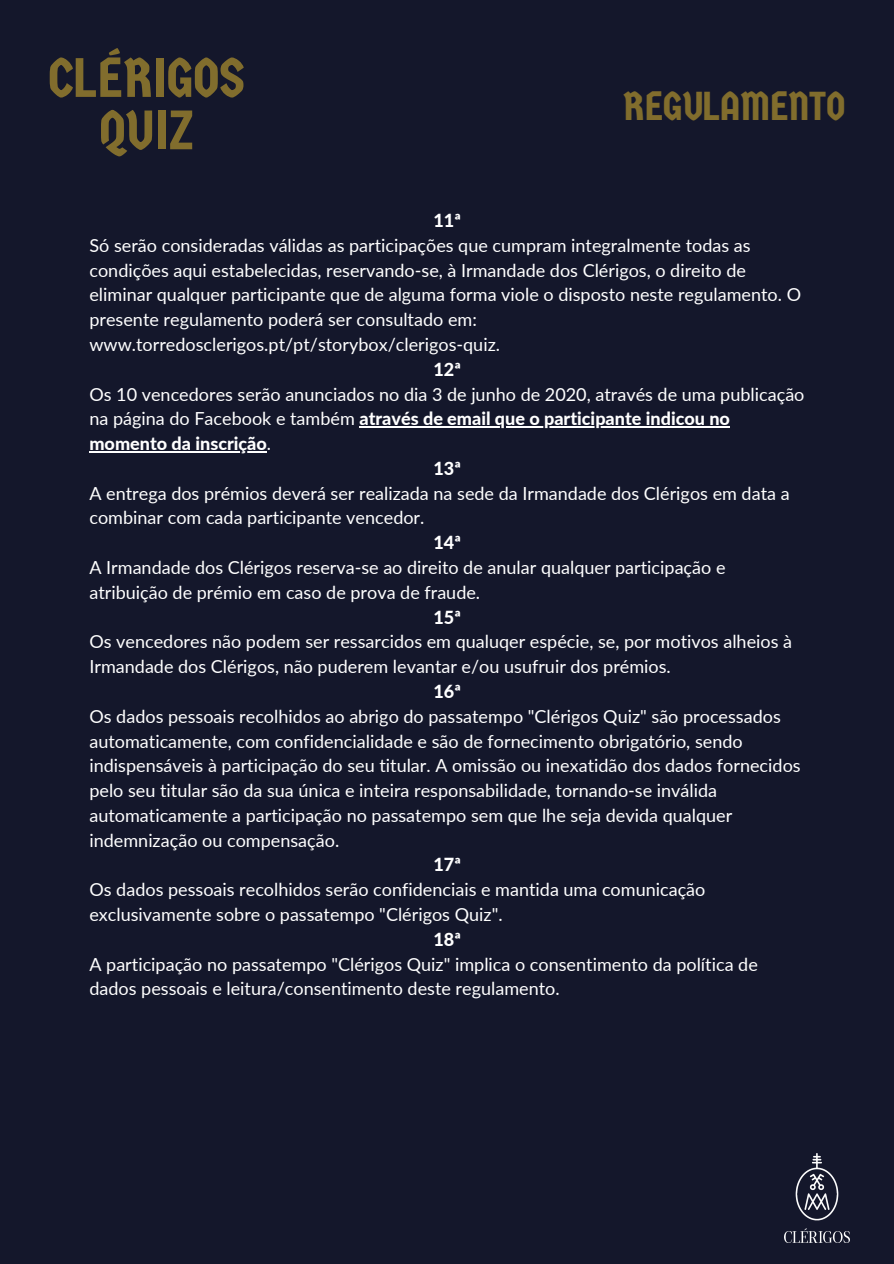
<style>
.page{position:relative;width:894px;height:1264px;background:#fff}
.page>*{position:absolute;margin:0;border:0;box-sizing:border-box;transform-origin:0 0}
.t1{font:55.35px/52.3px "Germania One";color:#816d2d;text-align:center}
.t2{font:40.35px "Germania One";color:#816d2d}
.t3{font:18px/24.8px "Lato";color:#fff}
.t4{font:800 18px "Lato";color:#fff}
.s1{font-weight:400}
</style>
<div class="page">
<div style="left:0;top:0;width:893px;height:1263px;background:#14172b"></div>
<hr style="left:359px;top:426px;width:370px;height:1px;background:#fff">
<hr style="left:89px;top:451px;width:178px;height:1px;background:#fff">
<img style="left:784px;top:1153px;width:65px;height:89px">
<h1 class="t1" style="left:48px;top:52px;width:198px">CLÉRIGOS<br>QUIZ</h1>
<h2 class="t2" style="left:623px;top:83px;width:223px">REGULAMENTO</h2>
<p class="t4" style="left:433px;top:209px;width:29px">11ª</p>
<p class="t3" style="left:89px;top:232px;width:713px">Só serão consideradas válidas as participações que cumpram integralmente todas as condições aqui estabelecidas, reservando-se, à Irmandade dos Clérigos, o direito de eliminar qualquer participante que de alguma forma viole o disposto neste regulamento. O presente regulamento poderá ser consultado em: www.torredosclerigos.pt/pt/storybox/clerigos-quiz.</p>
<p class="t4" style="left:433px;top:358px;width:29px">12ª</p>
<p class="t3" style="left:89px;top:381px;width:716px">Os 10 vencedores serão anunciados no dia 3 de junho de 2020, através de uma publicação</p>
<p class="t4" style="left:89px;top:407px;width:642px"><span class="s1">na página do Facebook e também</span> através de email que o participante indicou no</p>
<p class="t4" style="left:89px;top:432px;width:183px">momento da inscrição<span class="s1">.</span></p>
<p class="t4" style="left:433px;top:457px;width:29px">13ª</p>
<p class="t3" style="left:89px;top:480px;width:701px">A entrega dos prémios deverá ser realizada na sede da Irmandade dos Clérigos em data a combinar com cada participante vencedor.</p>
<p class="t4" style="left:433px;top:531px;width:29px">14ª</p>
<p class="t3" style="left:89px;top:554px;width:637px">A Irmandade dos Clérigos reserva-se ao direito de anular qualquer participação e atribuição de prémio em caso de prova de fraude.</p>
<p class="t4" style="left:433px;top:606px;width:29px">15ª</p>
<p class="t3" style="left:89px;top:629px;width:704px">Os vencedores não podem ser ressarcidos em qualuqer espécie, se, por motivos alheios à<br>Irmandade dos Clérigos, não puderem levantar e/ou usufruir dos prémios.</p>
<p class="t4" style="left:433px;top:680px;width:29px">16ª</p>
<p class="t3" style="left:89px;top:703px;width:712px">Os dados pessoais recolhidos ao abrigo do passatempo "Clérigos Quiz" são processados automaticamente, com confidencialidade e são de fornecimento obrigatório, sendo indispensáveis à participação do seu titular. A omissão ou inexatidão dos dados fornecidos pelo seu titular são da sua única e inteira responsabilidade, tornando-se inválida automaticamente a participação no passatempo sem que lhe seja devida qualquer indemnização ou compensação.</p>
<p class="t4" style="left:433px;top:853px;width:29px">17ª</p>
<p class="t3" style="left:89px;top:876px;width:617px">Os dados pessoais recolhidos serão confidenciais e mantida uma comunicação exclusivamente sobre o passatempo "Clérigos Quiz".</p>
<p class="t4" style="left:433px;top:928px;width:29px">18ª</p>
<p class="t3" style="left:89px;top:951px;width:669px">A participação no passatempo "Clérigos Quiz" implica o consentimento da política de dados pessoais e leitura/consentimento deste regulamento.</p>
</div>
